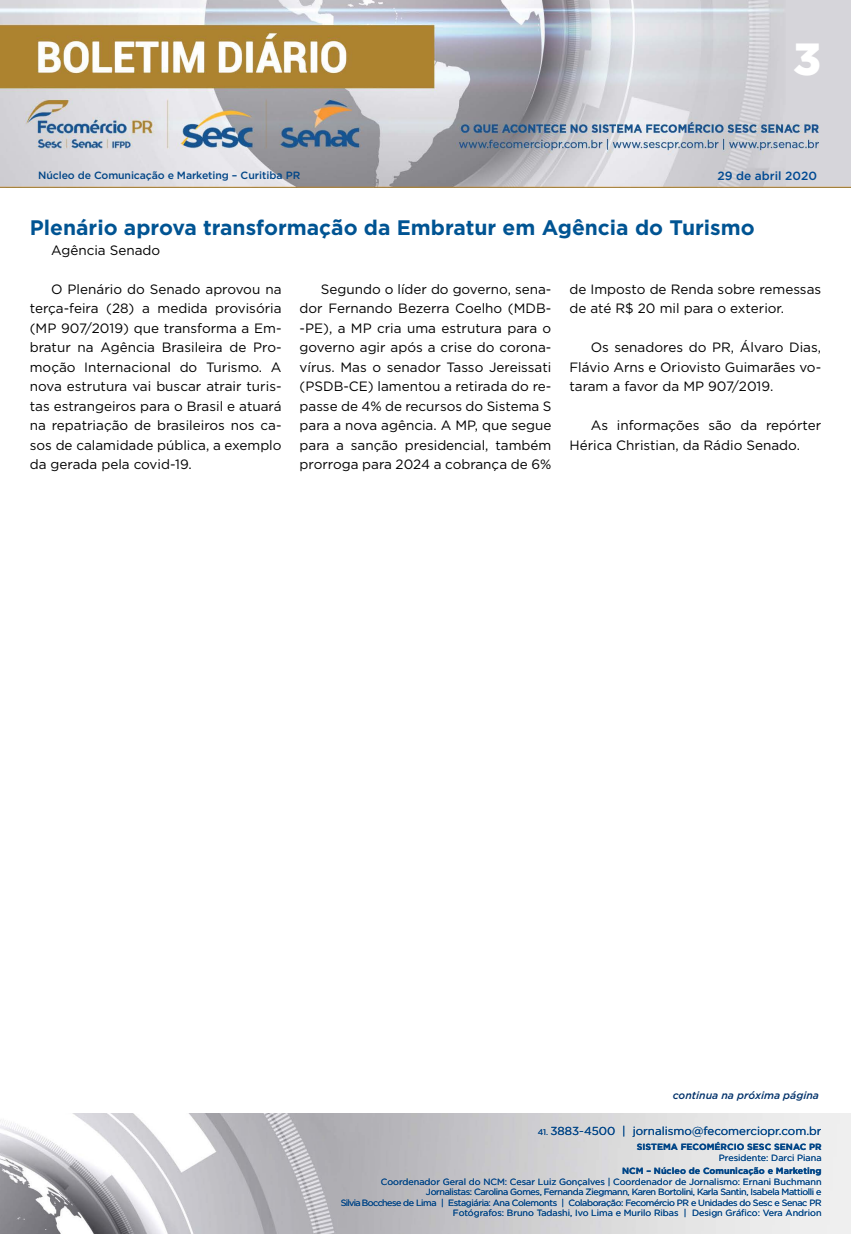
<style>
.page{position:relative;width:851px;height:1234px;background:#fff}
.page>*{position:absolute;margin:0;border:0;box-sizing:border-box;transform-origin:0 0}
.t1{font:900 45px "Gotham";color:#fff}
.t2{font:700 21px "Gotham";color:#005493}
.t3{font:13.5px/19.5px "Gotham";color:#000;text-align:justify}
.t4{font:500 11.85px "Gotham";color:#004a93}
.t5{font:11.55px "Gotham";color:#004587}
.t6{font:500 10.5px "Gotham";letter-spacing:-.01em;color:#004587}
.t7{font:italic 500 10.5px "Gotham";color:#01316a}
.t8{font:9px/10.5px "Gotham";letter-spacing:-.04em;color:#004587;text-align:right}
.t9{font:700 9px "Gotham";color:#004587}
.t10{font:9px "Gotham";color:#004587}
.s1{font-size:8.25px}
</style>
<div class="page">
<img style="left:0;top:0;width:850px;height:188px">
<img style="left:0;top:1113px;width:850px;height:120px">
<p class="t6" style="left:38px;top:168px;width:264px">Núcleo de Comunicação e Marketing – Curitiba PR</p>
<h1 class="t1" style="left:793px;top:28px;width:29px">3</h1>
<p class="t4" style="left:717px;top:167px;width:101px">29 de abril 2020</p>
<h2 class="t2" style="left:30px;top:214px;width:726px">Plenário aprova transformação da Embratur em Agência do Turismo</h2>
<p class="t3" style="left:51px;top:240px;width:111px">Agência Senado</p>
<p class="t3" style="left:30px;top:279px;width:253px;text-indent:21px">O Plenário do Senado aprovou na terça-feira (28) a medida provisória (MP 907/2019) que transforma a Em&shy;bratur na Agência Brasileira de Pro&shy;moção Internacional do Turismo. A nova estrutura vai buscar atrair turis&shy;tas estrangeiros para o Brasil e atuará na repatriação de brasileiros nos ca&shy;sos de calamidade pública, a exemplo da gerada pela covid-19.</p>
<p class="t3" style="left:299px;top:279px;width:253px;text-indent:21px">Segundo o líder do governo, sena&shy;dor Fernando Bezerra Coelho (MDB--PE), a MP cria uma estrutura para o governo agir após a crise do corona&shy;vírus. Mas o senador Tasso Jereissati (PSDB-CE) lamentou a retirada do re&shy;passe de 4% de recursos do Sistema S para a nova agência. A MP, que segue para a sanção presidencial, também prorroga para 2024 a cobrança de 6%</p>
<p class="t3" style="left:569px;top:279px;width:253px">de Imposto de Renda sobre remessas de até R$ 20 mil para o exterior.</p>
<p class="t3" style="left:569px;top:337px;width:253px;text-indent:21px">Os senadores do PR, Álvaro Dias, Flávio Arns e Oriovisto Guimarães vo&shy;taram a favor da MP 907/2019.</p>
<p class="t3" style="left:569px;top:415px;width:253px;text-indent:21px">As informações são da repórter<br>Hérica Christian, da Rádio Senado.</p>
<p class="t7" style="left:672px;top:1087px;width:148px">continua na próxima página</p>
<p class="t5" style="left:537px;top:1123px;width:285px"><span class="s1">41.</span> 3883-4500 | jornalismo@fecomerciopr.com.br</p>
<p class="t9" style="left:636px;top:1140px;width:186px">SISTEMA FECOMÉRCIO SESC SENAC PR</p>
<p class="t10" style="left:718px;top:1151px;width:104px">Presidente: Darci Piana</p>
<p class="t9" style="left:622px;top:1164px;width:201px">NCM – Núcleo de Comunicação e Marketing</p>
<p class="t8" style="left:341px;top:1175px;width:482px">Coordenador Geral do NCM: Cesar Luiz Gonçalves | Coordenador de Jornalismo: Ernani Buchmann Jornalistas: Carolina Gomes, Fernanda Ziegmann, Karen Bortolini, Karla Santin, Isabela Mattiolli e<br>Silvia Bocchese de Lima | Estagiária: Ana Colemonts | Colaboração: Fecomércio PR e Unidades do Sesc e Senac PR Fotógrafos: Bruno Tadashi, Ivo Lima e Murilo Ribas | Design Gráfico: Vera Andrion</p>
</div>
